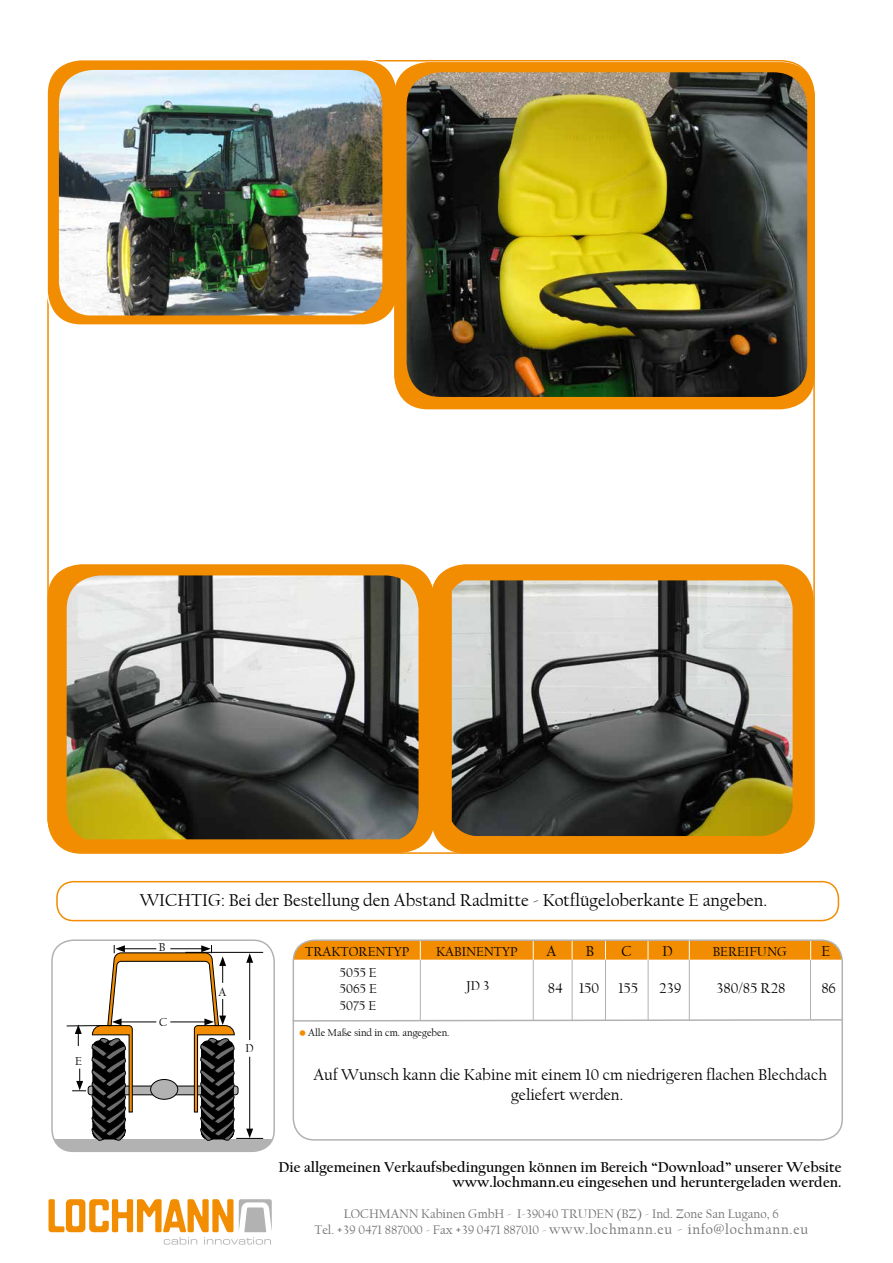
<style>
.page{position:relative;width:893px;height:1263px;background:#fff}
.page>*{position:absolute;margin:0;border:0;box-sizing:border-box;transform-origin:0 0}
.t1{font:18px "Californian FB";color:#000}
.t2{font:16.5px/19.8px "Californian FB";color:#000;text-align:center}
.t3{font:700 15px/15px "Californian FB";color:#000;text-align:right}
.t4{font:15px "Californian FB";color:#000}
.t5{font:13.5px/16.2px "Californian FB";color:#000;text-align:justify}
.t6{font:12.9px/16.2px "Californian FB";color:#706f6f;text-align:center}
.t7{font:12px "Californian FB";color:#000}
.t8{font:10.5px "Californian FB";color:#000}
.s1{color:#f28c00}
.s2{font-size:14.55px}
.s3{font-size:16.2px}
</style>
<div class="page">
<svg style="left:49px;top:1199px;width:223px;height:45px"></svg>
<svg style="left:293px;top:1124px;width:548px;height:15px"></svg>
<div style="left:293px;top:939px;width:550px;height:202px;border:2px solid #b3b2b2;border-radius:21px"></div>
<div style="left:52px;top:1139px;width:222px;height:12px;background:#b3b2b2"></div>
<div style="left:51px;top:939px;width:224px;height:213px;border:2px solid #b3b2b2;border-radius:21px"></div>
<svg style="left:66px;top:945px;width:197px;height:196px"></svg>
<hr style="left:420px;top:959px;width:1px;height:62px;background:#b3b2b2">
<hr style="left:533px;top:959px;width:1px;height:61px;background:#b3b2b2">
<svg style="left:293px;top:940px;width:549px;height:20px;background:#ef9214"></svg>
<hr style="left:648px;top:960px;width:1px;height:60px;background:#b3b2b2">
<hr style="left:605px;top:959px;width:1px;height:61px;background:#b3b2b2">
<hr style="left:572px;top:959px;width:1px;height:61px;background:#b3b2b2">
<svg style="left:292px;top:1018px;width:551px;height:4px"></svg>
<hr style="left:689px;top:960px;width:1px;height:60px;background:#b3b2b2">
<hr style="left:810px;top:960px;width:1px;height:60px;background:#b3b2b2">
<div style="left:56px;top:881px;width:783px;height:40px;border:2px solid #f28c00;border-radius:17px"></div>
<div style="left:47px;top:60px;width:350px;height:265px;background:#f28c00;border-radius:34px"></div>
<div style="left:46px;top:59px;width:352px;height:267px;border:2px solid #fff;border-radius:34px"></div>
<div style="left:394px;top:62px;width:421px;height:347px;background:#f28c00;border-radius:34px"></div>
<img style="left:407px;top:72px;width:400px;height:325px">
<div style="left:48px;top:564px;width:386px;height:289px;background:#f28c00;border-radius:34px"></div>
<div style="left:431px;top:564px;width:383px;height:289px;background:#f28c00;border-radius:34px"></div>
<img style="left:67px;top:575px;width:352px;height:264px">
<img style="left:452px;top:580px;width:341px;height:256px">
<img style="left:59px;top:70px;width:323px;height:245px">
<p class="t7" style="left:75px;top:1055px;width:8px">E</p>
<h1 class="t1" style="left:140px;top:890px;width:629px">WICHTIG: Bei der Bestellung den Abstand Radmitte - Kotflügeloberkante E angeben.</h1>
<p class="t5" style="left:305px;top:943px;width:106px">TRAKTORENTYP</p>
<p class="t5" style="left:436px;top:943px;width:83px">KABINENTYP</p>
<p class="t5" style="left:713px;top:944px;width:76px">BEREIFUNG</p>
<p class="t7" style="left:159px;top:941px;width:8px">B</p>
<p class="t4" style="left:546px;top:943px;width:11px">A</p>
<p class="t4" style="left:586px;top:943px;width:10px">B</p>
<p class="t4" style="left:621px;top:943px;width:12px">C</p>
<p class="t4" style="left:662px;top:943px;width:12px">D</p>
<p class="t4" style="left:821px;top:943px;width:10px">E</p>
<p class="t7" style="left:159px;top:1015px;width:10px">C</p>
<p class="t7" style="left:218px;top:986px;width:9px">A</p>
<p class="t7" style="left:246px;top:1041px;width:10px">D</p>
<p class="t5" style="left:340px;top:965px;width:39px">5055 E 5065 E 5075 E</p>
<p class="t8" style="left:299px;top:1027px;width:152px"><span class="s1">•</span> Alle Maße sind in cm. angegeben.</p>
<p class="t5" style="left:466px;top:978px;width:24px">JD 3</p>
<p class="t4" style="left:548px;top:980px;width:53px">84 150</p>
<p class="t4" style="left:618px;top:980px;width:21px">155</p>
<p class="t4" style="left:659px;top:980px;width:23px">239</p>
<p class="t4" style="left:716px;top:980px;width:70px">380/85 R28</p>
<p class="t4" style="left:821px;top:980px;width:16px">86</p>
<p class="t2" style="left:313px;top:1065px;width:515px">Auf Wunsch kann die Kabine mit einem 10 cm niedrigeren flachen Blechdach geliefert werden.</p>
<p class="t3" style="left:279px;top:1160px;width:564px">Die allgemeinen Verkaufsbedingungen können im Bereich “Download” unserer Website www.lochmann.eu eingesehen und heruntergeladen werden.</p>
<p class="t6" style="left:314px;top:1206px;width:495px">LOCHMANN Kabinen GmbH - I-39040 TRUDEN (BZ) - Ind. Zone San Lugano, 6<br>Tel. +39 0471 887000 - Fax +39 0471 887010 - <span class="s2">www.lochmann.eu</span> <span class="s3">-</span> <span class="s2">info@lochmann.eu</span></p>
</div>
